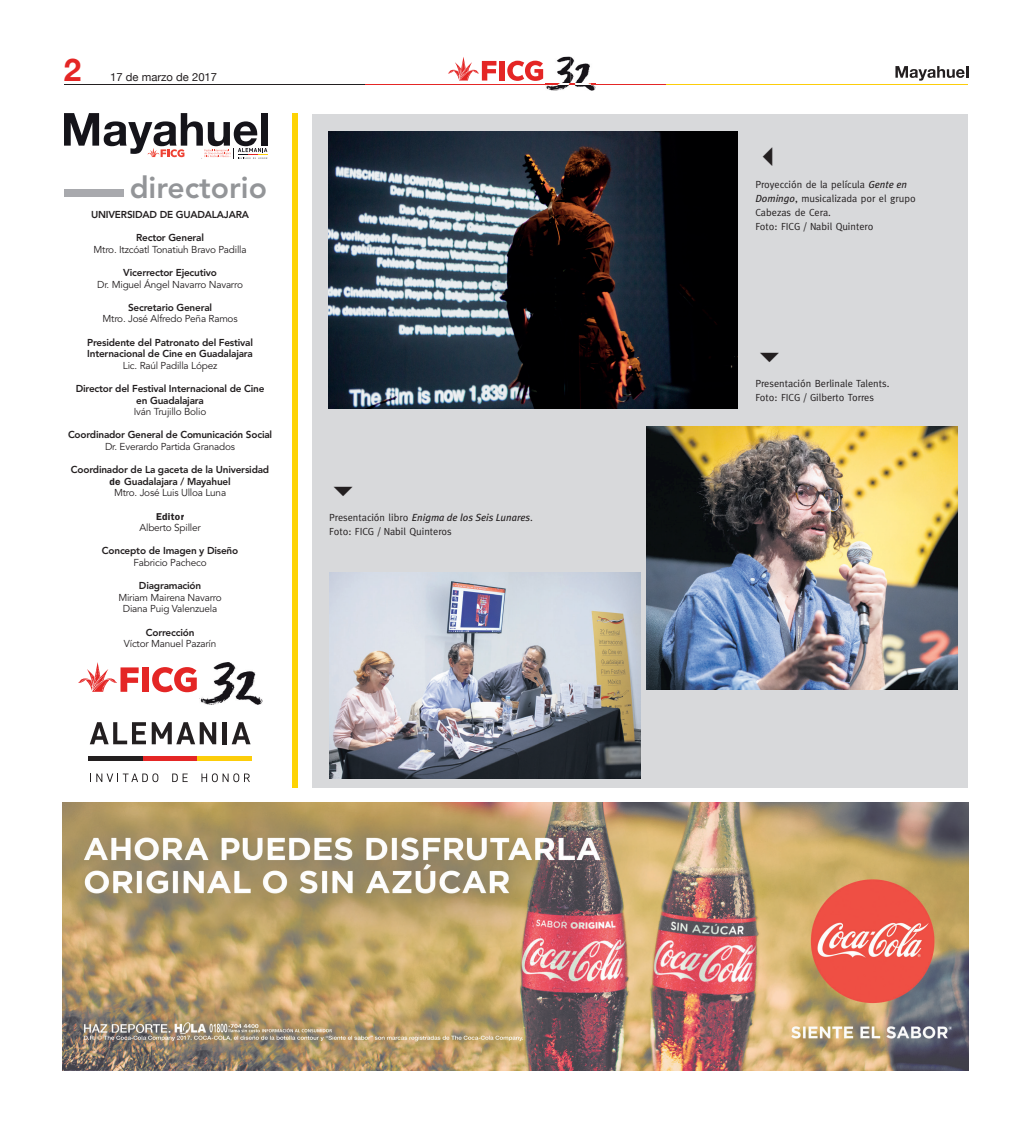
<style>
.page{position:relative;width:1025px;height:1125px;background:#fff}
.page>*{position:absolute;margin:0;border:0;box-sizing:border-box;transform-origin:0 0}
.t1{font:700 31.25px "Helvetica Neue";color:#e42625}
.t2{font:800 30px "Avenir";color:#939598}
.t3{font:11.25px "Helvetica Neue";color:#231f20}
.t4{font:10.25px/14.1px "Meta Normal";color:#231f20}
.t5{font:italic 10.25px "Meta Plus";color:#231f20}
.t6{font:800 10px/11.6px "Avenir";letter-spacing:-.02em;color:#231f20;text-align:center}
.t7{font:10px/11.6px "Avenir";letter-spacing:-.02em;color:#231f20;text-align:center}
.t8{font:600 10px "Franklin Gothic";letter-spacing:.03em;color:#231f20}
.s1{font-family:"Franklin Gothic";font-weight:600}
.s2{font-weight:400}
.s3{font-family:"Meta Normal";font-style:normal}
.s4{font-family:"Meta Plus";font-style:italic}
</style>
<div class="page">
<hr style="left:64px;top:84px;width:301px;height:1px;background:#231f20">
<hr style="left:365px;top:84px;width:301px;height:1px;background:#e42625">
<hr style="left:666px;top:84px;width:301px;height:1px;background:#fccd0a">
<svg style="left:895px;top:66px;width:72px;height:15px"></svg>
<div style="left:499px;top:61px;width:5px;height:20px;background:#e42625"></div>
<svg style="left:448px;top:57px;width:48px;height:24px"></svg>
<svg style="left:507px;top:61px;width:36px;height:20px"></svg>
<img style="left:545px;top:57px;width:50px;height:34px">
<img style="left:545px;top:84px;width:50px;height:1px">
<div style="left:312px;top:114px;width:655px;height:673px;background:#d8d9db"></div>
<div style="left:64px;top:189px;width:60px;height:8px;background:#a8a9ad"></div>
<div style="left:142px;top:667px;width:7px;height:25px;background:#e42625"></div>
<svg style="left:78px;top:662px;width:61px;height:30px"></svg>
<svg style="left:152px;top:667px;width:45px;height:25px"></svg>
<img style="left:199px;top:662px;width:63px;height:43px">
<svg style="left:90px;top:722px;width:56px;height:22px"></svg>
<svg style="left:152px;top:722px;width:64px;height:22px"></svg>
<hr style="left:223px;top:722px;width:4px;height:22px;background:#231f20">
<svg style="left:231px;top:722px;width:19px;height:22px"></svg>
<svg style="left:90px;top:773px;width:68px;height:9px"></svg>
<svg style="left:172px;top:774px;width:15px;height:8px"></svg>
<svg style="left:201px;top:773px;width:49px;height:9px"></svg>
<hr style="left:88px;top:756px;width:55px;height:4px;background:#231f20">
<hr style="left:143px;top:756px;width:54px;height:4px;background:#e42625">
<hr style="left:197px;top:756px;width:55px;height:4px;background:#fccd0a">
<svg style="left:64px;top:113px;width:203px;height:46px"></svg>
<img style="left:63px;top:802px;width:905px;height:268px">
<div style="left:292px;top:113px;width:5px;height:675px;background:#fed304"></div>
<img style="left:328px;top:131px;width:408px;height:277px">
<img style="left:646px;top:427px;width:311px;height:263px">
<img style="left:329px;top:572px;width:311px;height:207px">
<h1 class="t1" style="left:64px;top:45px;width:19px">2</h1>
<p class="t3" style="left:110px;top:69px;width:108px">17 de marzo de 2017</p>
<h2 class="t2" style="left:130px;top:169px;width:139px">directorio</h2>
<p class="t6" style="left:91px;top:209px;width:159px">UNIVERSIDAD DE GUADALAJARA</p>
<p class="t6" style="left:136px;top:232px;width:69px">Rector General</p>
<p class="t7" style="left:93px;top:244px;width:155px">Mtro. Itzcóatl Tonatiuh Bravo Padilla</p>
<p class="t6" style="left:123px;top:267px;width:95px">Vicerrector Ejecutivo</p>
<p class="t7" style="left:97px;top:279px;width:147px">Dr. Miguel Ángel Navarro Navarro</p>
<p class="t6" style="left:128px;top:302px;width:86px">Secretario General</p>
<p class="t7" style="left:102px;top:314px;width:137px">Mtro. José Alfredo Peña Ramos</p>
<p class="t6" style="left:87px;top:336px;width:167px;text-align:left">Presidente del Patronato del Festival<br>Internacional de Cine en Guadalajara</p>
<p class="t7" style="left:123px;top:360px;width:96px">Lic. Raúl Padilla López</p>
<p class="t6" style="left:76px;top:383px;width:190px">Director del Festival Internacional de Cine en Guadalajara</p>
<p class="t7" style="left:134px;top:406px;width:74px">Iván Trujillo Bolio</p>
<p class="t6" style="left:68px;top:429px;width:206px">Coordinador General de Comunicación Social</p>
<p class="t7" style="left:105px;top:441px;width:131px">Dr. Everardo Partida Granados</p>
<p class="t6" style="left:71px;top:464px;width:200px">Coordinador de La gaceta de la Universidad <span class="s1">de</span> Guadalajara / Mayahuel<br><span class="s2">Mtro. José Luis Ulloa Luna</span></p>
<p class="t8" style="left:156px;top:510px;width:29px">Editor</p>
<p class="t7" style="left:139px;top:522px;width:63px">Alberto Spiller</p>
<p class="t6" style="left:102px;top:545px;width:138px">Concepto de Imagen y Diseño</p>
<p class="t7" style="left:133px;top:557px;width:75px">Fabricio Pacheco</p>
<p class="t6" style="left:139px;top:580px;width:64px">Diagramación</p>
<p class="t7" style="left:118px;top:592px;width:105px">Miriam Mairena Navarro<br>Diana Puig Valenzuela</p>
<p class="t6" style="left:146px;top:626px;width:50px">Corrección</p>
<p class="t7" style="left:124px;top:638px;width:94px">Víctor Manuel Pazarín</p>
<p class="t5" style="left:329px;top:511px;width:205px"><span class="s3">Presentación libro</span> Enigma de los Seis Lunares<span class="s3">.</span></p>
<p class="t4" style="left:329px;top:524px;width:124px">Foto: FICG / Nabil Quinteros</p>
<p class="t4" style="left:755px;top:177px;width:162px">Proyección de la película <span class="s4">Gente en<br>Domingo</span>, musicalizada por el grupo<br>Cabezas de Cera.<br>Foto: FICG / Nabil Quintero</p>
<p class="t4" style="left:755px;top:376px;width:135px">Presentación Berlinale Talents.<br>Foto: FICG / Gilberto Torres</p>
</div>
